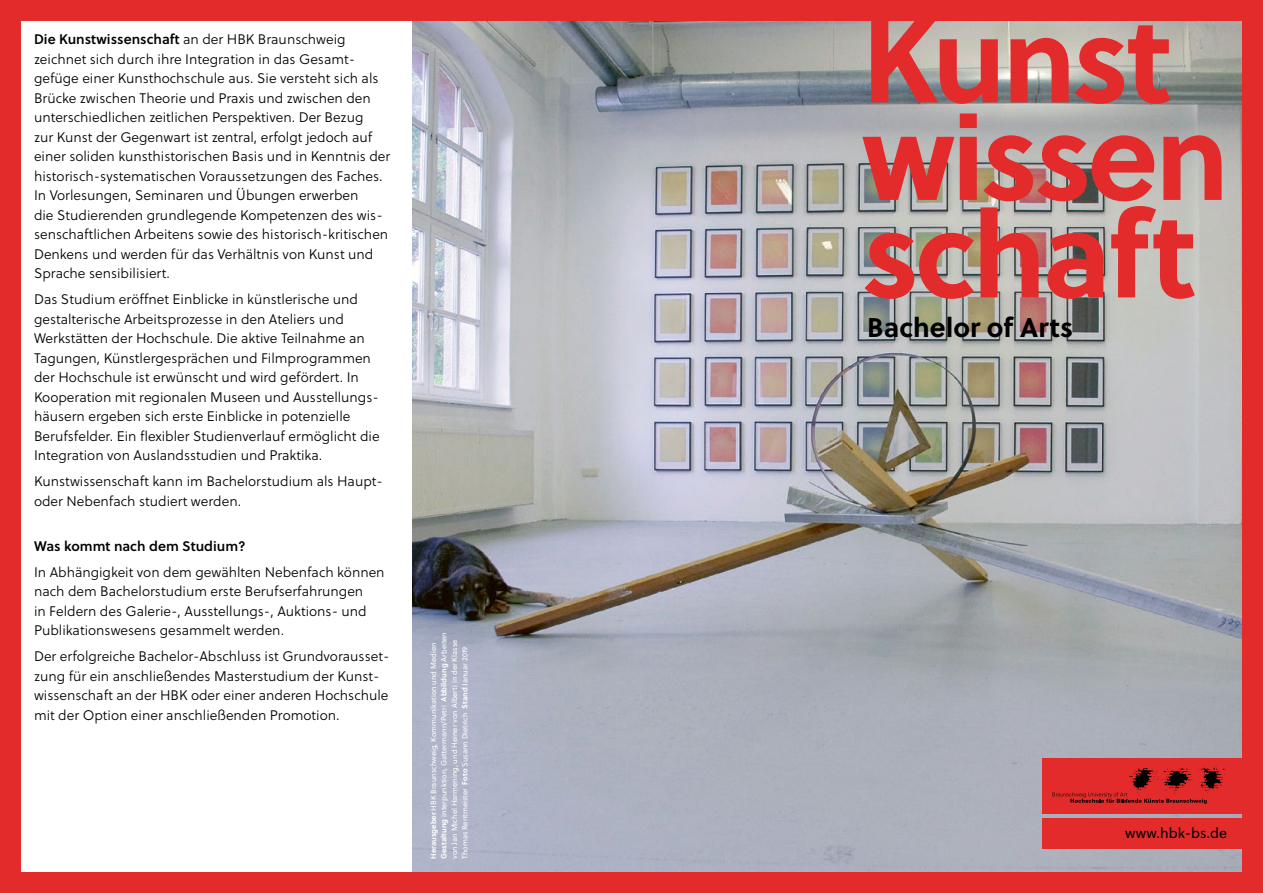
<style>
.page{position:relative;width:1263px;height:893px;background:#e42b2b}
.page>*{position:absolute;margin:0;border:0;box-sizing:border-box;transform-origin:0 0}
.H_1{font:700 120px "Soleil";letter-spacing:-.035em;color:#e42b2b}
.H_2{font:700 27px "Soleil";color:#000}
.Infos_Light{font:14.25px "Soleil";color:#000}
.fließtext{font:300 13.8px/19.5px "Soleil";color:#000}
.fließtext-2{font:13.8px "Soleil Sb";color:#000}
.fließtext-3{font:7.5px/10.5px "Soleil";color:#fff}
.s1{font-family:"Soleil Sb";font-weight:400}
.s2{font-weight:700}
</style>
<div class="page">
<div style="left:21px;top:21px;width:1221px;height:851px;background:#fff"></div>
<img style="left:412px;top:21px;width:830px;height:851px">
<div style="left:1043px;top:758px;width:220px;height:56px;background:#e42b2b"></div>
<div style="left:1043px;top:818px;width:220px;height:30px;background:#e42b2b"></div>
<svg style="left:1052px;top:766px;width:175px;height:38px"></svg>
<p class="fließtext" style="left:34px;top:30px;width:358px"><span class="s1">Die Kunstwissenschaft</span> an der HBK Braunschweig zeichnet sich durch ihre Integration in das Gesamt&shy;gefüge einer Kunsthochschule aus. Sie versteht sich als Brücke zwischen Theorie und Praxis und zwischen den unterschiedlichen zeitlichen Perspektiven. Der Bezug<br>zur Kunst der Gegenwart ist zentral, erfolgt jedoch auf einer soliden kunsthistorischen Basis und in Kenntnis der historisch- systematischen Voraussetzungen des Faches.<br>In Vorlesungen, Seminaren und Übungen erwerben<br>die Studierenden grundlegende Kompetenzen des wis&shy;senschaftlichen Arbeitens sowie des historisch- kritischen Denkens und werden für das Verhältnis von Kunst und Sprache sensibilisiert.</p>
<p class="fließtext" style="left:34px;top:290px;width:347px">Das Studium eröffnet Einblicke in künstlerische und gestalterische Arbeitsprozesse in den Ateliers und Werkstätten der Hochschule. Die aktive Teilnahme an Tagungen, Künstlergesprächen und Filmprogrammen der Hochschule ist erwünscht und wird gefördert. In Kooperation mit regionalen Museen und Ausstellungs&shy;häusern ergeben sich erste Einblicke in potenzielle Berufsfelder. Ein flexibler Studienverlauf ermöglicht die Integration von Auslandsstudien und Praktika.</p>
<p class="fließtext" style="left:34px;top:471px;width:347px">Kunstwissenschaft kann im Bachelorstudium als Haupt&shy;oder Nebenfach studiert werden.</p>
<p class="fließtext-2" style="left:34px;top:536px;width:213px">Was kommt nach dem Studium?</p>
<p class="fließtext" style="left:34px;top:562px;width:352px">In Abhängigkeit von dem gewählten Nebenfach können nach dem Bachelorstudium erste Berufserfahrungen<br>in Feldern des Galerie-, Ausstellungs-, Auktions- und Publikationswesens gesammelt werden.</p>
<p class="fließtext" style="left:34px;top:647px;width:357px">Der erfolgreiche Bachelor-Abschluss ist Grundvorausset&shy;zung für ein anschließendes Masterstudium der Kunst&shy;wissenschaft an der HBK oder einer anderen Hochschule mit der Option einer anschließenden Promotion.</p>
<p class="fließtext-3" style="left:428px;top:859px;width:218px;rotate:-90deg"><span class="s2">Herausgeber</span> HBK Braunschweig, Kommunikation und Medien</p>
<p class="fließtext-3" style="left:438px;top:859px;width:228px;rotate:-90deg"><span class="s2">Gestaltung</span> interpunktion, Gattermann/Petri <span class="s2">Abbildung</span> Arbeiten von Jan Michel Harmening, und Heiner von Alberti in der Klasse<br>Thomas Rentmeister <span class="s2">Foto</span> Susann Dietrich <span class="s2">Stand</span> Januar 2019</p>
<p class="H_1" style="left:862px;top:-33px;width:312px">Kunst</p>
<p class="H_1" style="left:862px;top:64px;width:369px">wissen</p>
<p class="H_1" style="left:862px;top:162px;width:336px">schaft</p>
<p class="H_2" style="left:867px;top:307px;width:207px">Bachelor of Arts</p>
<p class="Infos_Light" style="left:1125px;top:823px;width:104px">www.hbk-bs.de</p>
</div>
